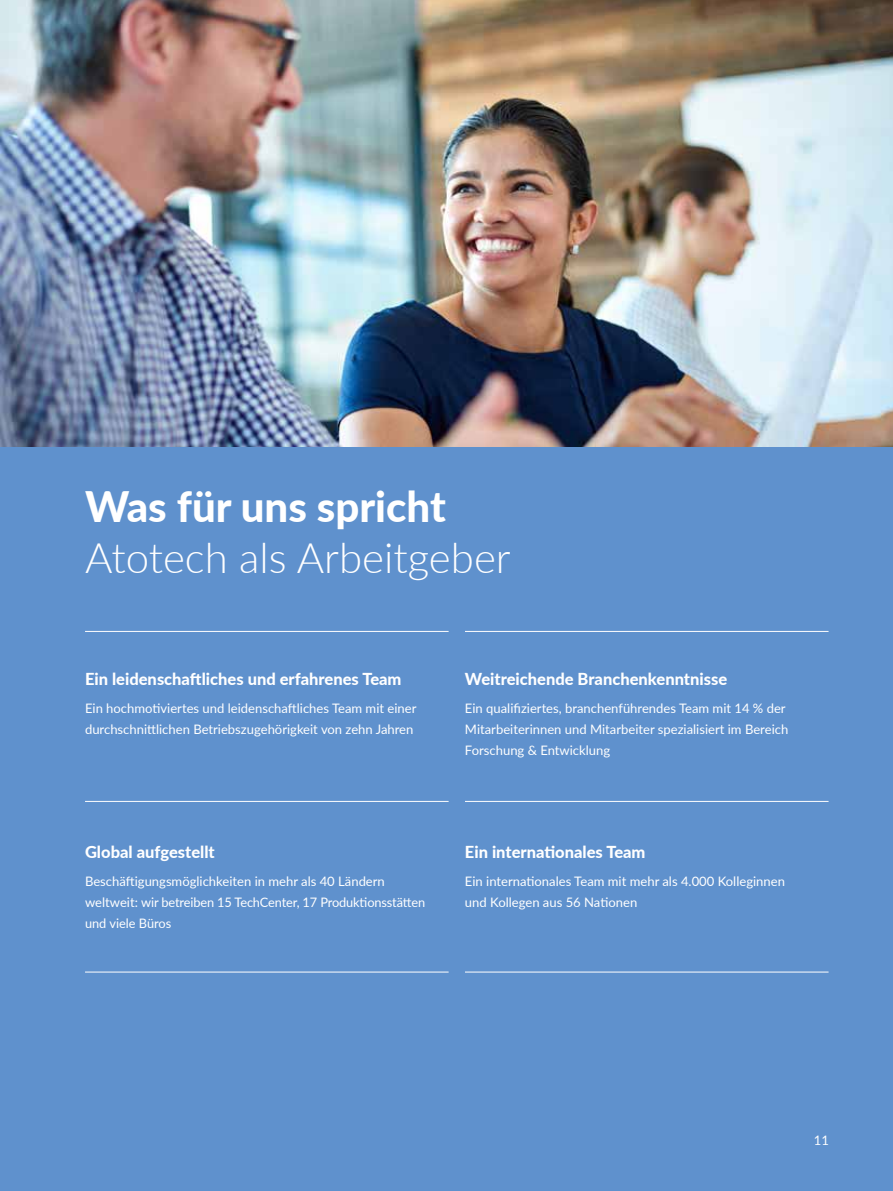
<style>
.page{position:relative;width:893px;height:1191px;background:#5f91cd}
.page>*{position:absolute;margin:0;border:0;box-sizing:border-box;transform-origin:0 0}
.t1{font:300 42px "Lato";color:#fff}
.t2{font:800 42px "Lato";color:#fff}
.t3{font:800 16.5px "Lato";color:#fff}
.t4{font:13.05px/21px "Lato";color:#fff}
</style>
<div class="page">
<img style="left:0;top:0;width:893px;height:446px">
<hr style="left:85px;top:631px;width:364px;height:1px;background:#fff">
<hr style="left:85px;top:801px;width:364px;height:1px;background:#fff">
<hr style="left:465px;top:631px;width:363px;height:1px;background:#fff">
<hr style="left:465px;top:801px;width:363px;height:1px;background:#fff">
<hr style="left:85px;top:971px;width:364px;height:1px;background:#fff">
<hr style="left:465px;top:971px;width:363px;height:1px;background:#fff">
<h1 class="t2" style="left:85px;top:476px;width:362px">Was für uns spricht</h1>
<h1 class="t1" style="left:85px;top:529px;width:427px">Atotech als Arbeitgeber</h1>
<p class="t3" style="left:85px;top:666px;width:318px">Ein leidenschaftliches und erfahrenes Team</p>
<p class="t4" style="left:85px;top:697px;width:333px">Ein hochmotiviertes und leidenschaftliches Team mit einer durchschnittlichen Betriebszugehörigkeit von zehn Jahren</p>
<p class="t3" style="left:85px;top:839px;width:131px">Global aufgestellt</p>
<p class="t4" style="left:85px;top:870px;width:342px">Beschäftigungsmöglichkeiten in mehr als 40 Ländern weltweit: wir betreiben 15 TechCenter, 17 Produktionsstätten und viele Büros</p>
<p class="t3" style="left:465px;top:666px;width:264px">Weitreichende Branchenkenntnisse</p>
<p class="t4" style="left:465px;top:697px;width:325px">Ein qualifiziertes, branchenführendes Team mit 14 % der<br>Mitarbeiterinnen und Mitarbeiter spezialisiert im Bereich<br>Forschung &amp; Entwicklung</p>
<p class="t3" style="left:465px;top:839px;width:182px">Ein internationales Team</p>
<p class="t4" style="left:465px;top:870px;width:321px">Ein internationales Team mit mehr als 4.000 Kolleginnen und Kollegen aus 56 Nationen</p>
<p class="t4" style="left:814px;top:1129px;width:17px">11</p>
</div>
